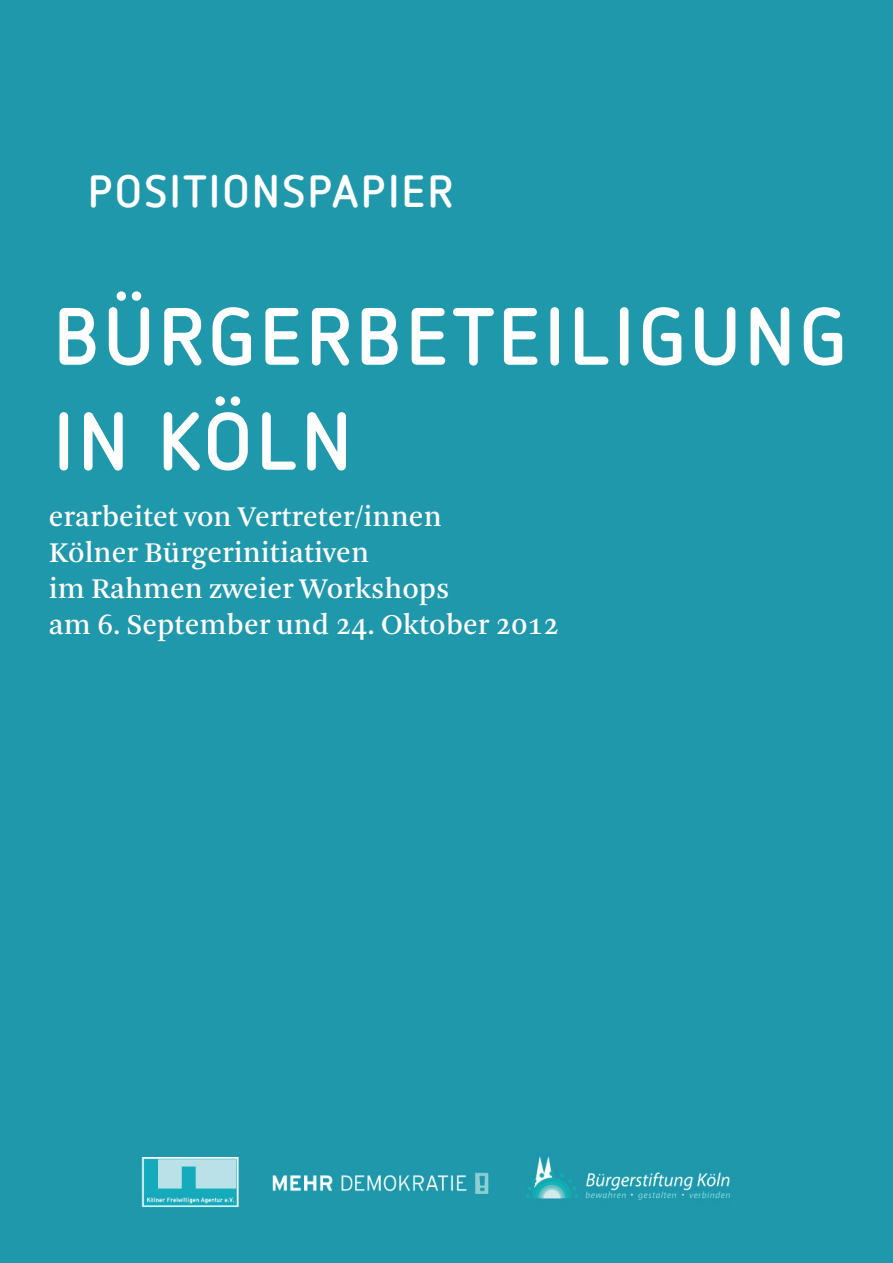
<style>
.page{position:relative;width:893px;height:1263px;background:#1f98ac}
.page>*{position:absolute;margin:0;border:0;box-sizing:border-box;transform-origin:0 0}
.t1{font:700 81px/105px "Netto Offc";letter-spacing:.06em;color:#fff}
.t2{font:700 45px "Netto Offc";letter-spacing:.06em;color:#fff}
.t3{font:30px/36px "Arnhem";color:#fff}
</style>
<div class="page">
<img style="left:140px;top:1156px;width:590px;height:55px">
<h2 class="t2" style="left:88px;top:163px;width:366px">POSITIONSPAPIER</h2>
<h1 class="t1" style="left:54px;top:282px;width:794px">BÜRGERBETEILIGUNG<br>IN KÖLN</h1>
<p class="t3" style="left:49px;top:499px;width:511px">erarbeitet von Vertreter/innen<br>Kölner Bürgerinitiativen<br>im Rahmen zweier Workshops<br>am 6. September und 24. Oktober 2012</p>
</div>
